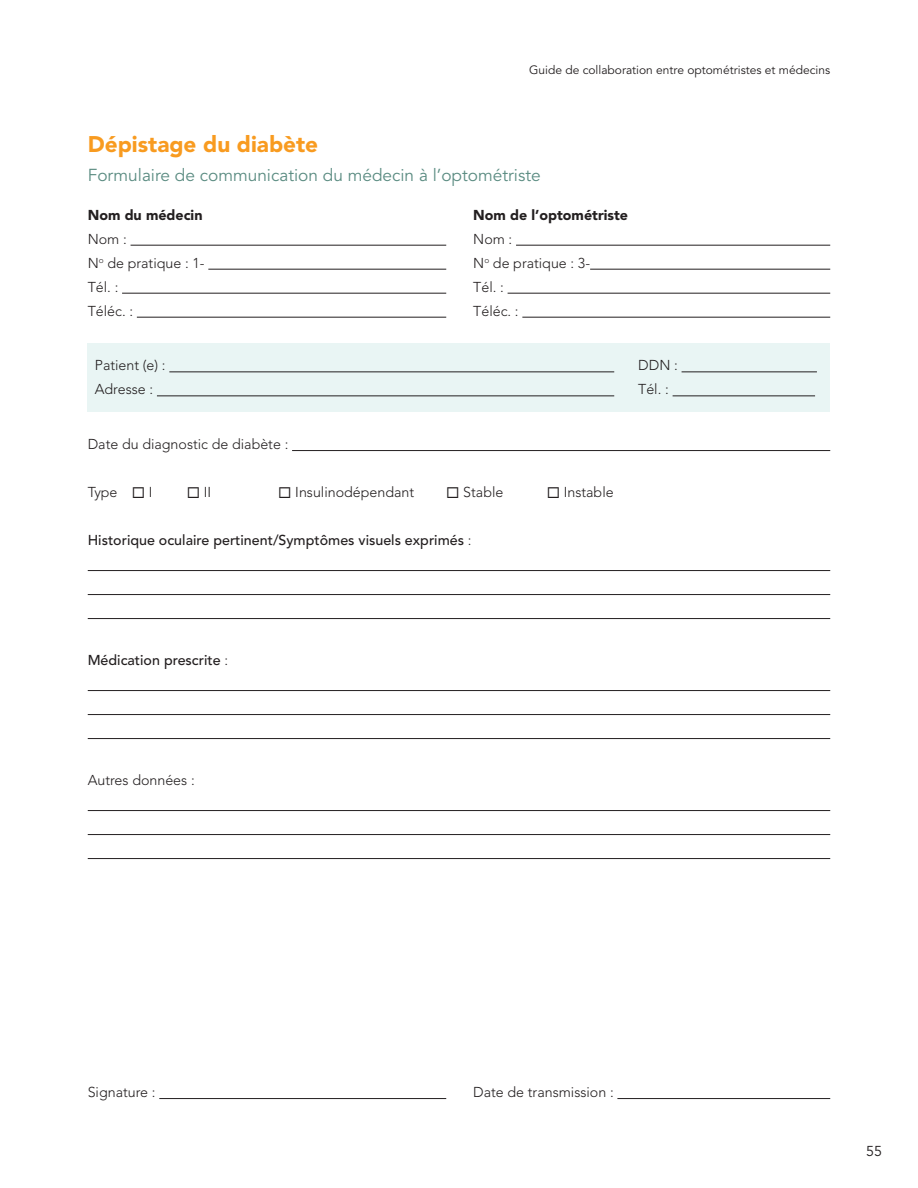
<style>
.page{position:relative;width:918px;height:1188px;background:#fff}
.page>*{position:absolute;margin:0;border:0;box-sizing:border-box;transform-origin:0 0}
.t1{font:900 22.5px "Avenir";color:#f89b20}
.t2{font:17.25px "Avenir";color:#5b8c82}
.t3{font:300 14.25px "Avenir";color:#231f20}
.t4{font:500 14.25px "Avenir";color:#231f20}
.t5{font:900 14.25px "Avenir";color:#231f20}
.t6{font:14.25px "Avenir";color:#231f20}
.t7{font:12px "Avenir";color:#231f20}
.s1{font-weight:300}
</style>
<div class="page">
<hr style="left:131px;top:245px;width:315px;height:1px;background:#231f20">
<hr style="left:516px;top:245px;width:314px;height:1px;background:#231f20">
<hr style="left:208px;top:269px;width:238px;height:1px;background:#231f20">
<hr style="left:590px;top:269px;width:240px;height:1px;background:#231f20">
<hr style="left:122px;top:293px;width:324px;height:1px;background:#231f20">
<hr style="left:508px;top:293px;width:322px;height:1px;background:#231f20">
<hr style="left:137px;top:317px;width:309px;height:1px;background:#231f20">
<hr style="left:522px;top:317px;width:308px;height:1px;background:#231f20">
<div style="left:88px;top:343px;width:742px;height:68px;background:#e9f5f4"></div>
<hr style="left:169px;top:372px;width:445px;height:1px;background:#231f20">
<hr style="left:682px;top:372px;width:135px;height:1px;background:#231f20">
<hr style="left:157px;top:396px;width:457px;height:1px;background:#231f20">
<hr style="left:673px;top:396px;width:142px;height:1px;background:#231f20">
<hr style="left:292px;top:450px;width:538px;height:1px;background:#231f20">
<hr style="left:88px;top:570px;width:742px;height:1px;background:#231f20">
<hr style="left:88px;top:594px;width:742px;height:1px;background:#231f20">
<hr style="left:88px;top:618px;width:742px;height:1px;background:#231f20">
<hr style="left:88px;top:690px;width:742px;height:1px;background:#231f20">
<hr style="left:88px;top:714px;width:742px;height:1px;background:#231f20">
<hr style="left:88px;top:738px;width:742px;height:1px;background:#231f20">
<hr style="left:88px;top:810px;width:742px;height:1px;background:#231f20">
<hr style="left:88px;top:834px;width:742px;height:1px;background:#231f20">
<hr style="left:88px;top:858px;width:742px;height:1px;background:#231f20">
<hr style="left:159px;top:1098px;width:287px;height:1px;background:#231f20">
<hr style="left:617px;top:1098px;width:213px;height:1px;background:#231f20">
<p class="t7" style="left:529px;top:62px;width:303px">Guide de collaboration entre optométristes et médecins</p>
<h1 class="t1" style="left:88px;top:131px;width:232px">Dépistage du diabète</h1>
<p class="t2" style="left:88px;top:165px;width:454px">Formulaire de communication du médecin à l’optométriste</p>
<p class="t5" style="left:88px;top:206px;width:116px">Nom du médecin</p>
<p class="t5" style="left:473px;top:206px;width:156px">Nom de l’optométriste</p>
<p class="t3" style="left:88px;top:230px;width:41px">Nom :</p>
<p class="t3" style="left:473px;top:230px;width:41px">Nom :</p>
<p class="t3" style="left:88px;top:254px;width:118px">N<sup>o</sup> de pratique : 1-</p>
<p class="t3" style="left:473px;top:254px;width:118px">N<sup>o</sup> de pratique : 3-</p>
<p class="t3" style="left:88px;top:278px;width:32px">Tél. :</p>
<p class="t3" style="left:473px;top:278px;width:32px">Tél. :</p>
<p class="t3" style="left:88px;top:302px;width:47px">Téléc. :</p>
<p class="t3" style="left:473px;top:302px;width:47px">Téléc. :</p>
<p class="t3" style="left:95px;top:357px;width:72px">Patient (e) :</p>
<p class="t3" style="left:638px;top:357px;width:41px">DDN :</p>
<p class="t3" style="left:95px;top:381px;width:60px">Adresse :</p>
<p class="t3" style="left:638px;top:381px;width:32px">Tél. :</p>
<p class="t3" style="left:88px;top:436px;width:202px">Date du diagnostic de diabète :</p>
<p class="t3" style="left:88px;top:484px;width:66px">Type ◻ I</p>
<p class="t3" style="left:187px;top:484px;width:26px">◻ II</p>
<p class="t3" style="left:278px;top:484px;width:137px">◻ Insulinodépendant</p>
<p class="t3" style="left:446px;top:484px;width:59px">◻ Stable</p>
<p class="t3" style="left:547px;top:484px;width:68px">◻ Instable</p>
<p class="t4" style="left:88px;top:532px;width:385px">Historique oculaire pertinent/Symptômes visuels exprimés <span class="s1">:</span></p>
<p class="t4" style="left:88px;top:652px;width:142px">Médication prescrite <span class="s1">:</span></p>
<p class="t3" style="left:88px;top:772px;width:108px">Autres données :</p>
<p class="t3" style="left:88px;top:1084px;width:69px">Signature :</p>
<p class="t3" style="left:473px;top:1084px;width:142px">Date de transmission :</p>
<p class="t6" style="left:866px;top:1143px;width:17px">55</p>
</div>
